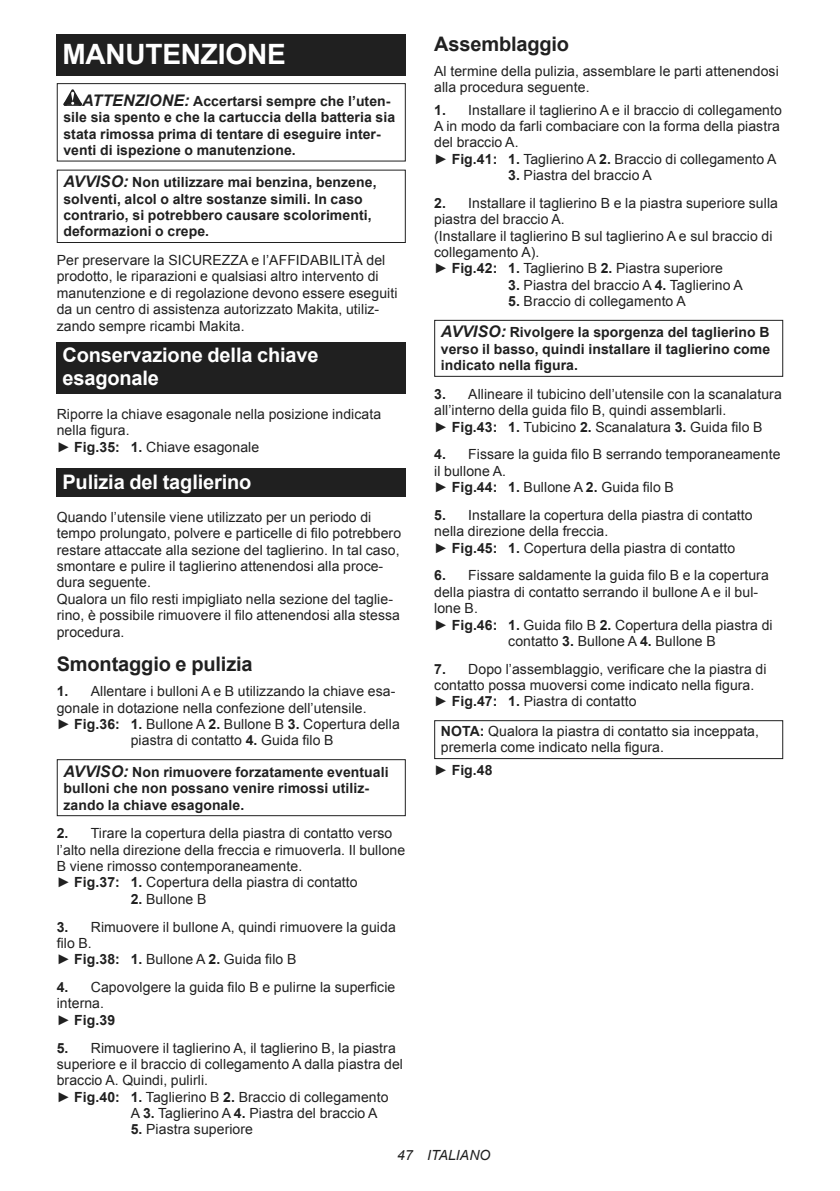
<style>
.page{position:relative;width:840px;height:1191px;background:#fff}
.page>*{position:absolute;margin:0;border:0;box-sizing:border-box;transform-origin:0 0}
.t1{font:700 28px "Arial";letter-spacing:-.01em;color:#fff}
.t2{font:700 20px/23.4px "Arial";letter-spacing:-.01em;color:#fff}
.t3{font:700 20px "Arial";letter-spacing:-.01em;color:#202020}
.t4{font:14px/16.4px "Arial";letter-spacing:.005em;color:#202020}
.t5{font:700 14px/16.4px "Arial";letter-spacing:.005em;color:#202020}
.t6{font:italic 14px "Arial";letter-spacing:.005em;color:#202020}
.s1{font-style:italic;font-size:16px}
.s2{font-weight:700}
.s3{font-weight:400}
</style>
<div class="page">
<div style="left:57px;top:34px;width:348px;height:41px;background:#202020"></div>
<svg style="left:63px;top:89px;width:19px;height:17px"></svg>
<div style="left:57px;top:83px;width:348px;height:78px;border:1px solid #202020"></div>
<div style="left:57px;top:170px;width:348px;height:73px;border:1px solid #202020"></div>
<div style="left:57px;top:342px;width:348px;height:52px;background:#202020"></div>
<div style="left:57px;top:468px;width:348px;height:29px;background:#202020"></div>
<div style="left:57px;top:759px;width:348px;height:57px;border:1px solid #202020"></div>
<div style="left:434px;top:320px;width:348px;height:57px;border:1px solid #202020"></div>
<div style="left:434px;top:720px;width:348px;height:39px;border:1px solid #202020"></div>
<h1 class="t1" style="left:62px;top:43px;width:225px">MANUTENZIONE</h1>
<p class="t5" style="left:63px;top:94px;width:333px;text-indent:19px"><span class="s1">ATTENZIONE:</span> Accertarsi sempre che l’uten&shy;sile sia spento e che la cartuccia della batteria sia stata rimossa prima di tentare di eseguire inter&shy;venti di ispezione o manutenzione.</p>
<p class="t5" style="left:63px;top:175px;width:314px"><span class="s1">AVVISO:</span> Non utilizzare mai benzina, benzene, solventi, alcol o altre sostanze simili. In caso contrario, si potrebbero causare scolorimenti, deformazioni o crepe.</p>
<p class="t4" style="left:57px;top:253px;width:342px">Per preservare la SICUREZZA e l’AFFIDABILITÀ del prodotto, le riparazioni e qualsiasi altro intervento di manutenzione e di regolazione devono essere eseguiti da un centro di assistenza autorizzato Makita, utiliz&shy;zando sempre ricambi Makita.</p>
<h2 class="t2" style="left:62px;top:345px;width:258px">Conservazione della chiave esagonale</h2>
<p class="t4" style="left:57px;top:407px;width:326px">Riporre la chiave esagonale nella posizione indicata nella figura.<br>► <span class="s2">Fig.35: 1.</span> Chiave esagonale</p>
<h2 class="t2" style="left:62px;top:471px;width:190px">Pulizia del taglierino</h2>
<p class="t4" style="left:57px;top:510px;width:346px">Quando l’utensile viene utilizzato per un periodo di tempo prolungato, polvere e particelle di filo potrebbero restare attaccate alla sezione del taglierino. In tal caso, smontare e pulire il taglierino attenendosi alla proce&shy;dura seguente.<br>Qualora un filo resti impigliato nella sezione del taglie&shy;rino, è possibile rimuovere il filo attenendosi alla stessa procedura.</p>
<h2 class="t3" style="left:57px;top:656px;width:197px">Smontaggio e pulizia</h2>
<p class="t4" style="left:57px;top:684px;width:340px"><span class="s2">1.</span> Allentare i bulloni A e B utilizzando la chiave esa-</p>
<p class="t4" style="left:57px;top:701px;width:311px">gonale in dotazione nella confezione dell’utensile.</p>
<p class="t4" style="left:57px;top:716px;width:344px">► <span class="s2">Fig.36: 1.</span> Bullone A <span class="s2">2.</span> Bullone B <span class="s2">3.</span> Copertura della</p>
<p class="t4" style="left:131px;top:733px;width:204px">piastra di contatto <span class="s2">4.</span> Guida filo B</p>
<p class="t5" style="left:63px;top:764px;width:326px"><span class="s1">AVVISO:</span> Non rimuovere forzatamente eventuali bulloni che non possano venire rimossi utiliz&shy;zando la chiave esagonale.</p>
<p class="t4" style="left:57px;top:826px;width:350px"><span class="s2">2.</span> Tirare la copertura della piastra di contatto verso l’alto nella direzione della freccia e rimuoverla. Il bullone B viene rimosso contemporaneamente.<br>► <span class="s2">Fig.37: 1.</span> Copertura della piastra di contatto</p>
<p class="t4" style="left:131px;top:892px;width:77px"><span class="s2">2.</span> Bullone B</p>
<p class="t4" style="left:57px;top:919px;width:340px"><span class="s2">3.</span> Rimuovere il bullone A, quindi rimuovere la guida filo B.<br>► <span class="s2">Fig.38: 1.</span> Bullone A <span class="s2">2.</span> Guida filo B</p>
<p class="t4" style="left:57px;top:979px;width:340px"><span class="s2">4.</span> Capovolgere la guida filo B e pulirne la superficie interna.<br>► <span class="s2">Fig.39</span></p>
<p class="t4" style="left:57px;top:1040px;width:340px"><span class="s2">5.</span> Rimuovere il taglierino A, il taglierino B, la piastra</p>
<p class="t4" style="left:57px;top:1057px;width:347px">superiore e il braccio di collegamento A dalla piastra del</p>
<p class="t4" style="left:57px;top:1073px;width:153px">braccio A. Quindi, pulirli.</p>
<p class="t4" style="left:57px;top:1088px;width:333px">► <span class="s2">Fig.40: 1.</span> Taglierino B <span class="s2">2.</span> Braccio di collegamento</p>
<p class="t4" style="left:131px;top:1106px;width:248px">A <span class="s2">3.</span> Taglierino A <span class="s2">4.</span> Piastra del braccio A</p>
<p class="t4" style="left:131px;top:1122px;width:124px"><span class="s2">5.</span> Piastra superiore</p>
<h2 class="t3" style="left:434px;top:36px;width:136px">Assemblaggio</h2>
<p class="t4" style="left:434px;top:64px;width:346px">Al termine della pulizia, assemblare le parti attenendosi alla procedura seguente.</p>
<p class="t4" style="left:434px;top:103px;width:349px"><span class="s2">1.</span> Installare il taglierino A e il braccio di collegamento A in modo da farli combaciare con la forma della piastra del braccio A.<br>► <span class="s2">Fig.41: 1.</span> Taglierino A <span class="s2">2.</span> Braccio di collegamento A</p>
<p class="t4" style="left:508px;top:168px;width:145px"><span class="s2">3.</span> Piastra del braccio A</p>
<p class="t4" style="left:434px;top:196px;width:345px"><span class="s2">2.</span> Installare il taglierino B e la piastra superiore sulla piastra del braccio A.<br>(Installare il taglierino B sul taglierino A e sul braccio di collegamento A).<br>► <span class="s2">Fig.42: 1.</span> Taglierino B <span class="s2">2.</span> Piastra superiore</p>
<p class="t4" style="left:508px;top:278px;width:236px"><span class="s2">3.</span> Piastra del braccio A <span class="s2">4.</span> Taglierino A</p>
<p class="t4" style="left:508px;top:294px;width:179px"><span class="s2">5.</span> Braccio di collegamento A</p>
<p class="t5" style="left:440px;top:325px;width:330px;text-align:justify"><span class="s1">AVVISO:</span> Rivolgere la sporgenza del taglierino B verso il basso, quindi installare il taglierino come indicato nella figura.</p>
<p class="t4" style="left:434px;top:387px;width:349px"><span class="s2">3.</span> Allineare il tubicino dell’utensile con la scanalatura all’interno della guida filo B, quindi assemblarli.<br>► <span class="s2">Fig.43: 1.</span> Tubicino <span class="s2">2.</span> Scanalatura <span class="s2">3.</span> Guida filo B</p>
<p class="t4" style="left:434px;top:446px;width:347px"><span class="s2">4.</span> Fissare la guida filo B serrando temporaneamente il bullone A.<br>► <span class="s2">Fig.44: 1.</span> Bullone A <span class="s2">2.</span> Guida filo B</p>
<p class="t4" style="left:434px;top:508px;width:320px"><span class="s2">5.</span> Installare la copertura della piastra di contatto nella direzione della freccia.<br>► <span class="s2">Fig.45: 1.</span> Copertura della piastra di contatto</p>
<p class="t4" style="left:434px;top:567px;width:336px"><span class="s2">6.</span> Fissare saldamente la guida filo B e la copertura</p>
<p class="t4" style="left:434px;top:585px;width:325px">della piastra di contatto serrando il bullone A e il bul-</p>
<p class="t4" style="left:434px;top:601px;width:45px">lone B.</p>
<p class="t4" style="left:434px;top:616px;width:340px">► <span class="s2">Fig.46: 1.</span> Guida filo B <span class="s2">2.</span> Copertura della piastra di</p>
<p class="t4" style="left:508px;top:634px;width:209px">contatto <span class="s2">3.</span> Bullone A <span class="s2">4.</span> Bullone B</p>
<p class="t4" style="left:434px;top:660px;width:333px"><span class="s2">7.</span> Dopo l’assemblaggio, verificare che la piastra di contatto possa muoversi come indicato nella figura. ► <span class="s2">Fig.47: 1.</span> Piastra di contatto</p>
<p class="t4" style="left:440px;top:724px;width:319px"><span class="s2">NOTA:</span> Qualora la piastra di contatto sia inceppata, premerla come indicato nella figura.</p>
<p class="t5" style="left:434px;top:763px;width:60px"><span class="s3">►</span> Fig.48</p>
<p class="t6" style="left:397px;top:1150px;width:95px">47 ITALIANO</p>
</div>
